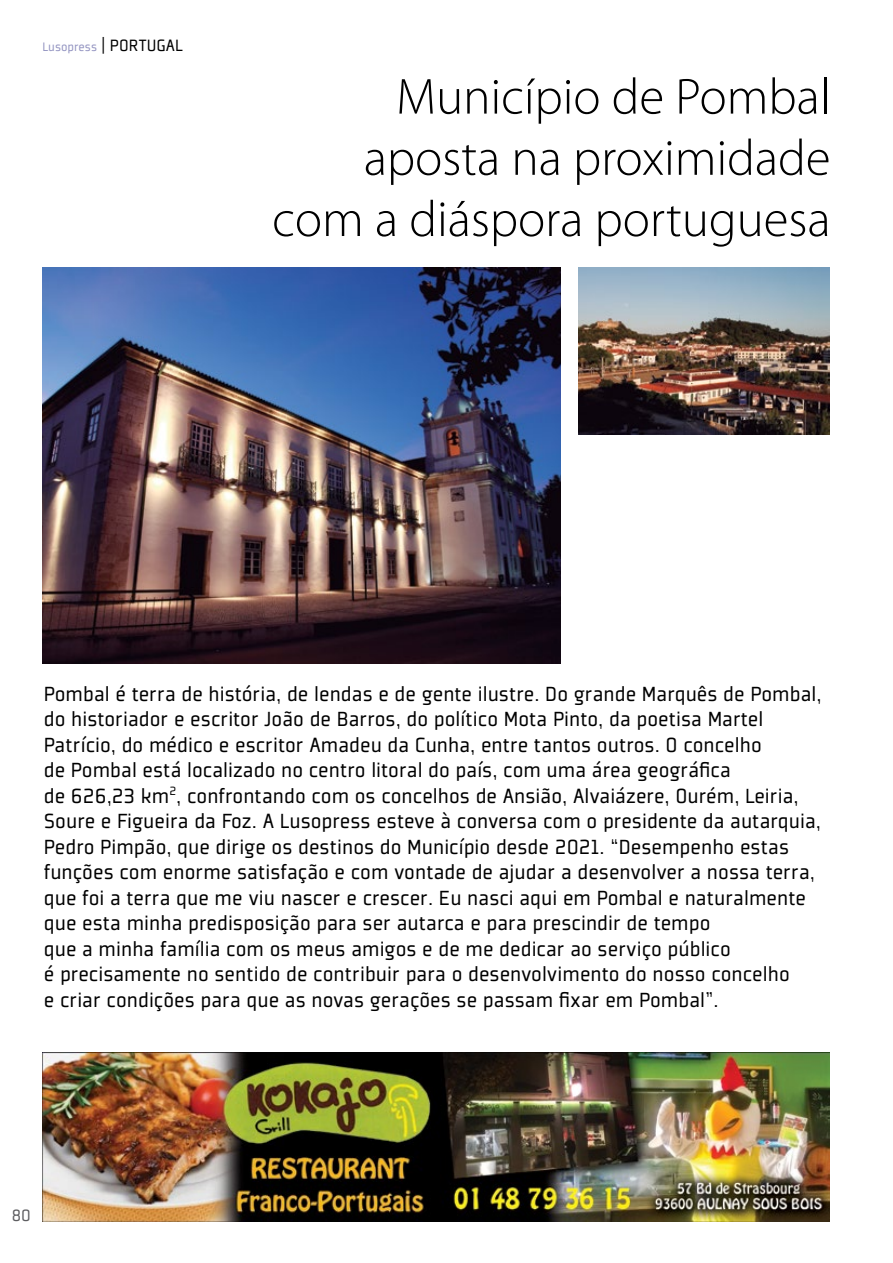
<style>
.page{position:relative;width:893px;height:1263px;background:#fff}
.page>*{position:absolute;margin:0;border:0;box-sizing:border-box;transform-origin:0 0}
.t1{font:300 51px/61.2px "Myriad Pro";color:#000;text-align:right}
.t2{font:22.5px/25.5px "Plexes Book Pro";color:#000}
.t3{font:18px "Plexes Book Pro";color:#5d5d60}
.t4{font:13.5px "Plexes Book Pro";color:#9394c1}
.s1{font-size:18px;color:#000}
</style>
<div class="page">
<img style="left:43px;top:1052px;width:786px;height:170px">
<img style="left:43px;top:268px;width:518px;height:395px">
<img style="left:579px;top:268px;width:250px;height:167px">
<p class="t4" style="left:43px;top:38px;width:142px">Lusopress <span class="s1">| PORTUGAL</span></p>
<h1 class="t1" style="left:272px;top:67px;width:560px">Município de Pombal aposta na proximidade com a diáspora portuguesa</h1>
<p class="t2" style="left:44px;top:680px;width:779px">Pombal é terra de história, de lendas e de gente ilustre. Do grande Marquês de Pombal, do historiador e escritor João de Barros, do político Mota Pinto, da poetisa Martel Patrício, do médico e escritor Amadeu da Cunha, entre tantos outros. O concelho<br>de Pombal está localizado no centro litoral do país, com uma área geográfica<br>de 626,23 km<sup>2</sup>, confrontando com os concelhos de Ansião, Alvaiázere, Ourém, Leiria, Soure e Figueira da Foz. A Lusopress esteve à conversa com o presidente da autarquia, Pedro Pimpão, que dirige os destinos do Município desde 2021. “Desempenho estas funções com enorme satisfação e com vontade de ajudar a desenvolver a nossa terra, que foi a terra que me viu nascer e crescer. Eu nasci aqui em Pombal e naturalmente que esta minha predisposição para ser autarca e para prescindir de tempo<br>que a minha família com os meus amigos e de me dedicar ao serviço público<br>é precisamente no sentido de contribuir para o desenvolvimento do nosso concelho<br>e criar condições para que as novas gerações se passam fixar em Pombal”.</p>
<p class="t3" style="left:12px;top:1203px;width:21px">80</p>
</div>
